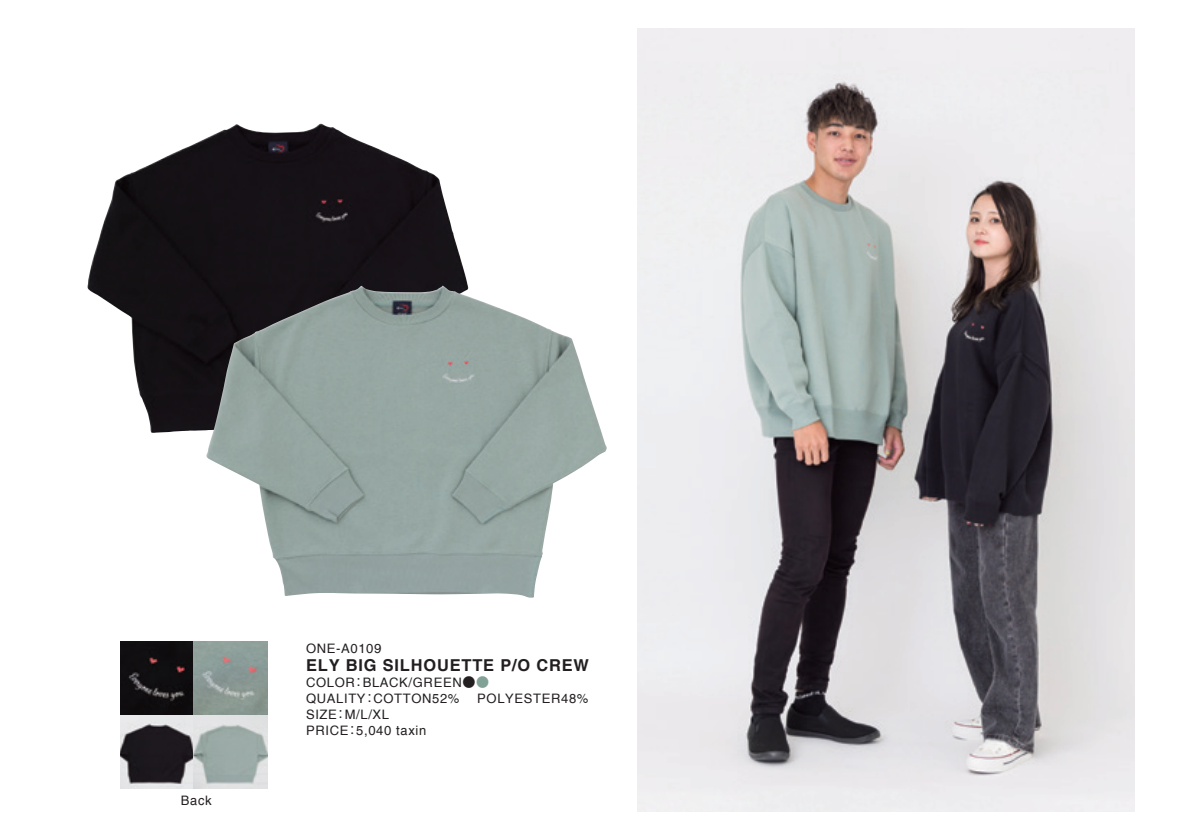
<style>
.page{position:relative;width:1191px;height:840px;background:#fff}
.page>*{position:absolute;margin:0;border:0;box-sizing:border-box;transform-origin:0 0}
.t1{font:700 16.4px "Helvetica";letter-spacing:.05em;color:#231f20}
.t2{font:13px/16px "Helvetica";letter-spacing:.05em;color:#231f20}
.t3{font:13px "Koz Go Pr 6 N";color:#231f20}
.s1{font-family:"Koz Go Pr 6 N"}
.s2{font-family:"Koz Go Pr 6 N";color:#83a297}
</style>
<div class="page">
<img style="left:87px;top:124px;width:381px;height:309px">
<img style="left:637px;top:28px;width:498px;height:783px">
<img style="left:206px;top:285px;width:401px;height:312px">
<img style="left:120px;top:641px;width:148px;height:147px">
<p class="t2" style="left:181px;top:792px;width:32px">Back</p>
<p class="t2" style="left:306px;top:640px;width:77px">ONE A- 0109</p>
<p class="t1" style="left:306px;top:654px;width:284px">ELY BIG SILHOUETTE P O/ CREW</p>
<p class="t2" style="left:363px;top:674px;width:128px">BLACK/GREEN<span class="s1">●</span><span class="s2">●</span></p>
<p class="t2" style="left:306px;top:674px;width:50px">COLOR</p>
<p class="t3" style="left:352px;top:674px;width:14px">：</p>
<p class="t2" style="left:345px;top:690px;width:46px;text-indent:-39px">QUALITY<br>M L/ /XL</p>
<p class="t2" style="left:373px;top:690px;width:88px">COTTON52%</p>
<p class="t3" style="left:363px;top:690px;width:14px">：</p>
<p class="t2" style="left:306px;top:706px;width:32px">SIZE</p>
<p class="t3" style="left:334px;top:706px;width:14px">：</p>
<p class="t2" style="left:306px;top:722px;width:44px">PRICE</p>
<p class="t2" style="left:346px;top:722px;width:82px"><span class="s1">：</span>5,040 taxin</p>
<p class="t2" style="left:477px;top:690px;width:113px">POLYESTER48%</p>
</div>
